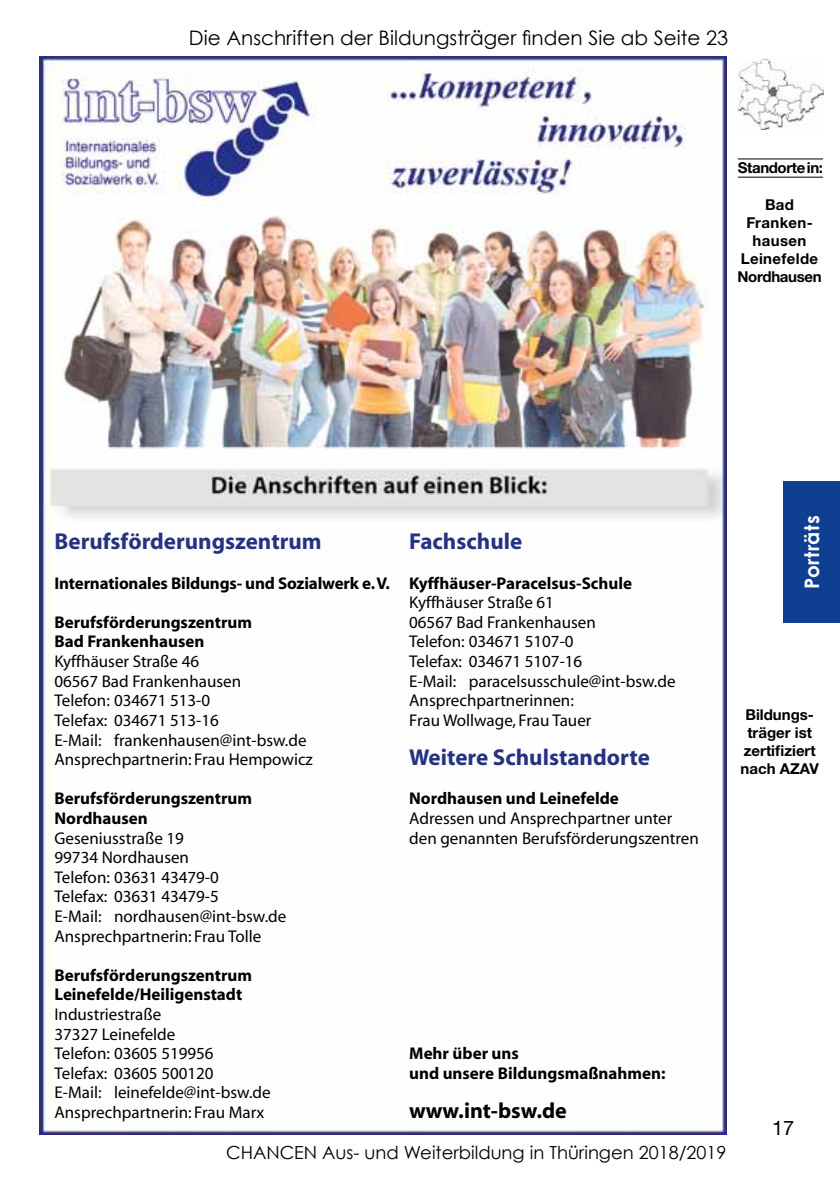
<style>
.page{position:relative;width:840px;height:1191px;background:#fff}
.page>*{position:absolute;margin:0;border:0;box-sizing:border-box;transform-origin:0 0}
.t1{font:700 23px "Myriad";color:#243282}
.t2{font:700 22px "Myriad";color:#000}
.t3{font:20px "Century Gothic";color:#000}
.t4{font:700 20px "Century Gothic";letter-spacing:.025em;color:#fff}
.t5{font:20px "Helvetica Neue";color:#000}
.t6{font:18px "Century Gothic";color:#000}
.t7{font:17px/19.6px "Myriad";color:#000}
.t8{font:700 17px/19.6px "Myriad";color:#000}
.t9{font:700 15px/18px "Helvetica Neue";color:#000;text-align:center}
.t10{font:700 15px/18px "Helvetica Neue";letter-spacing:.025em;color:#000;text-align:center}
.t11{font:700 15px "Helvetica Neue";letter-spacing:-.025em;color:#000}
</style>
<div class="page">
<img style="left:737px;top:58px;width:85px;height:72px">
<div style="left:782px;top:481px;width:57px;height:142px;background:#0f3f93"></div>
<hr style="left:737px;top:158px;width:85px;height:1px;background:#000">
<hr style="left:737px;top:177px;width:85px;height:1px;background:#000">
<img style="left:40px;top:57px;width:686px;height:1077px">
<p class="t3" style="left:189px;top:25px;width:540px">Die Anschriften der Bildungsträger finden Sie ab Seite 23</p>
<p class="t11" style="left:737px;top:158px;width:87px">Standorte in:</p>
<p class="t10" style="left:737px;top:195px;width:85px">Bad<br>Franken&shy;hausen<br>Leinefelde<br>Nordhausen</p>
<h1 class="t1" style="left:54px;top:530px;width:268px">Berufsförderungszentrum</h1>
<h1 class="t1" style="left:409px;top:530px;width:114px">Fachschule</h1>
<p class="t8" style="left:54px;top:574px;width:579px">Internationales Bildungs- und Sozialwerk e.V. Kyffhäuser-Paracelsus-Schule</p>
<p class="t7" style="left:409px;top:593px;width:146px">Kyffhäuser Straße 61</p>
<p class="t8" style="left:54px;top:613px;width:199px">Berufsförderungszentrum</p>
<p class="t7" style="left:409px;top:613px;width:188px">06567 Bad Frankenhausen</p>
<p class="t8" style="left:54px;top:632px;width:151px">Bad Frankenhausen</p>
<p class="t7" style="left:409px;top:633px;width:166px">Telefon: 034671 5107-0</p>
<p class="t7" style="left:54px;top:652px;width:146px">Kyffhäuser Straße 46</p>
<p class="t7" style="left:409px;top:652px;width:174px">Telefax: 034671 5107-16</p>
<p class="t7" style="left:54px;top:672px;width:188px">06567 Bad Frankenhausen</p>
<p class="t7" style="left:409px;top:672px;width:268px">E-Mail: paracelsusschule@int-bsw.de</p>
<p class="t7" style="left:54px;top:691px;width:157px">Telefon: 034671 513-0</p>
<p class="t7" style="left:409px;top:691px;width:166px">Ansprechpartnerinnen:</p>
<p class="t7" style="left:54px;top:711px;width:166px">Telefax: 034671 513-16</p>
<p class="t7" style="left:409px;top:711px;width:184px">Frau Wollwage, Frau Tauer</p>
<p class="t7" style="left:54px;top:731px;width:260px">E-Mail: frankenhausen@int-bsw.de<br>Ansprechpartnerin: Frau Hempowicz</p>
<h1 class="t1" style="left:409px;top:745px;width:242px">Weitere Schulstandorte</h1>
<p class="t8" style="left:54px;top:789px;width:199px">Berufsförderungszentrum</p>
<p class="t8" style="left:409px;top:789px;width:211px">Nordhausen und Leinefelde</p>
<p class="t8" style="left:54px;top:809px;width:95px">Nordhausen</p>
<p class="t7" style="left:409px;top:809px;width:264px">Adressen und Ansprechpartner unter</p>
<p class="t7" style="left:54px;top:829px;width:131px">Geseniusstraße 19</p>
<p class="t7" style="left:409px;top:829px;width:291px">den genannten Berufsförderungszentren</p>
<p class="t7" style="left:54px;top:848px;width:233px">99734 Nordhausen<br>Telefon: 03631 43479-0<br>Telefax: 03631 43479-5<br>E-Mail: nordhausen@int-bsw.de<br>Ansprechpartnerin: Frau Tolle</p>
<p class="t8" style="left:54px;top:966px;width:199px">Berufsförderungszentrum<br>Leinefelde/Heiligenstadt</p>
<p class="t7" style="left:54px;top:1005px;width:161px">Industriestraße<br>37327 Leinefelde<br>Telefon: 03605 519956</p>
<p class="t8" style="left:409px;top:1044px;width:111px">Mehr über uns</p>
<p class="t7" style="left:54px;top:1064px;width:161px">Telefax: 03605 500120</p>
<p class="t8" style="left:409px;top:1064px;width:258px">und unsere Bildungsmaßnahmen:</p>
<p class="t7" style="left:54px;top:1083px;width:217px">E-Mail: leinefelde@int-bsw.de<br>Ansprechpartnerin: Frau Marx</p>
<p class="t2" style="left:409px;top:1099px;width:159px">www.int-bsw.de</p>
<p class="t6" style="left:226px;top:1141px;width:501px">CHANCEN Aus- und Weiterbildung in Thüringen 2018/2019</p>
<p class="t4" style="left:798px;top:589px;width:75px;rotate:-90deg">Porträts</p>
<p class="t9" style="left:740px;top:705px;width:80px">Bildungs&shy;träger ist zertifiziert nach AZAV</p>
<p class="t5" style="left:771px;top:1115px;width:24px">17</p>
</div>
